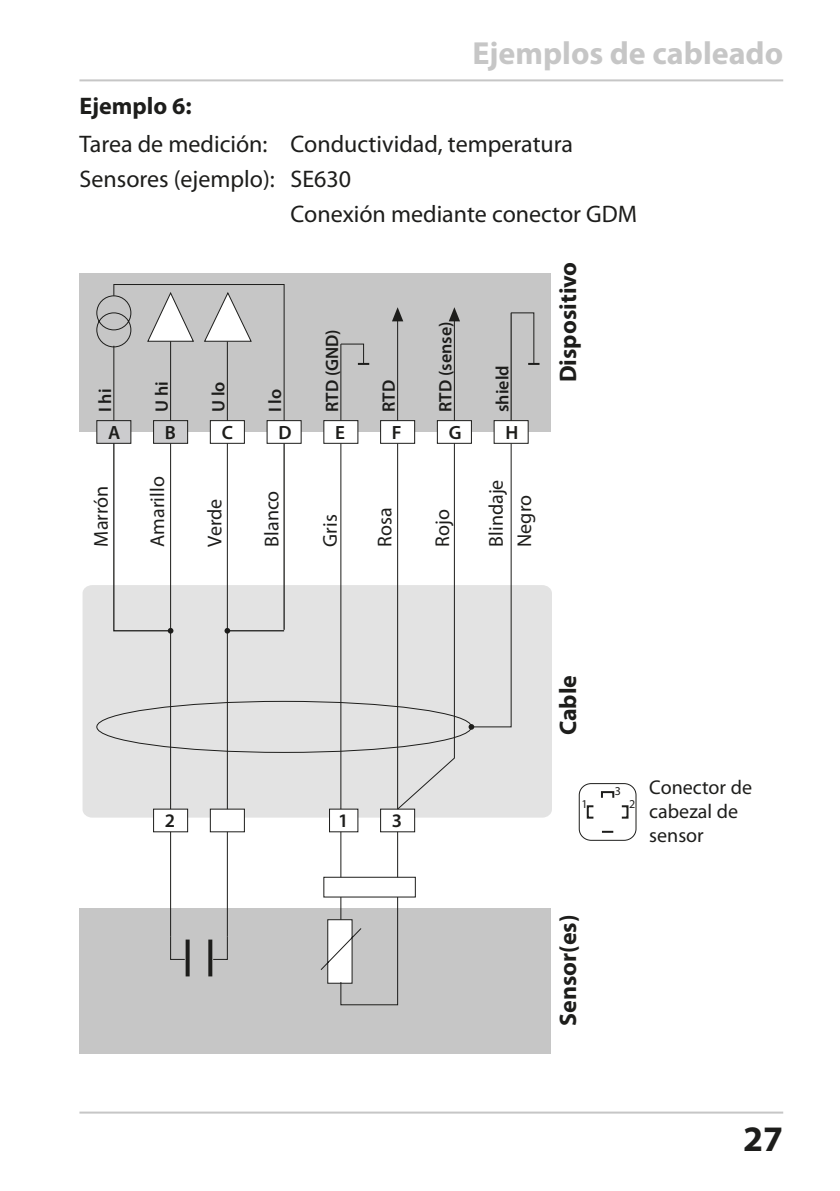
<style>
.page{position:relative;width:840px;height:1191px;background:#fff}
.page>*{position:absolute;margin:0;border:0;box-sizing:border-box;transform-origin:0 0}
.t1{font:700 36px "Dqvhrr Myriad Pro";color:#1d1d1b}
.Kolumne_grau{font:700 32px "Dqvhrr Myriad Pro";color:#c6c6c6}
.t2{font:24px "Lbfctw Myriad Pro";color:#1d1d1b}
.Normal_fett{font:700 24px "Dqvhrr Myriad Pro";color:#1d1d1b}
.Minitext{font:20px/24px "Lbfctw Myriad Pro";color:#1d1d1b}
.t3{font:600 19.2px "Rrbchs Myriad Pro";color:#1d1d1b}
.t4{font:600 18px "Rrbchs Myriad Pro";color:#1d1d1b}
.t5{font:12px "Lbfctw Myriad Pro";color:#1d1d1b}
</style>
<div class="page">
<hr style="left:79px;top:1111px;width:703px;height:2px;background:#c6c6c6">
<hr style="left:79px;top:79px;width:703px;height:2px;background:#c6c6c6">
<div style="left:82px;top:585px;width:469px;height:232px;background:#e3e3e3"></div>
<div style="left:80px;top:908px;width:470px;height:145px;background:#c6c6c6"></div>
<hr style="left:170px;top:443px;width:1px;height:493px;background:#1d1d1b">
<svg style="left:96px;top:442px;width:416px;height:311px"></svg>
<svg style="left:468px;top:724px;width:6px;height:5px"></svg>
<div style="left:80px;top:273px;width:470px;height:159px;background:#c6c6c6"></div>
<div style="left:153px;top:420px;width:35px;height:24px;background:#ccccce;border:1px solid #1d1d1b"></div>
<div style="left:210px;top:420px;width:35px;height:24px;background:#fff;border:1px solid #1d1d1b"></div>
<div style="left:266px;top:420px;width:35px;height:24px;background:#fff;border:1px solid #1d1d1b"></div>
<div style="left:323px;top:420px;width:35px;height:24px;background:#fff;border:1px solid #1d1d1b"></div>
<div style="left:380px;top:420px;width:35px;height:24px;background:#fff;border:1px solid #1d1d1b"></div>
<div style="left:436px;top:420px;width:35px;height:24px;background:#fff;border:1px solid #1d1d1b"></div>
<div style="left:493px;top:420px;width:35px;height:24px;background:#fff;border:1px solid #1d1d1b"></div>
<div style="left:96px;top:420px;width:35px;height:24px;background:#ccccce;border:1px solid #1d1d1b"></div>
<hr style="left:453px;top:318px;width:1px;height:102px;background:#1d1d1b">
<hr style="left:397px;top:318px;width:1px;height:102px;background:#1d1d1b">
<svg style="left:392px;top:307px;width:11px;height:14px"></svg>
<svg style="left:449px;top:307px;width:11px;height:14px"></svg>
<hr style="left:340px;top:344px;width:1px;height:76px;background:#1d1d1b">
<svg style="left:340px;top:343px;width:29px;height:22px"></svg>
<hr style="left:510px;top:313px;width:1px;height:107px;background:#1d1d1b">
<svg style="left:510px;top:312px;width:29px;height:53px"></svg>
<svg style="left:96px;top:284px;width:189px;height:137px"></svg>
<div style="left:153px;top:808px;width:35px;height:24px;background:#fff;border:1px solid #1d1d1b"></div>
<svg style="left:319px;top:442px;width:136px;height:563px"></svg>
<hr style="left:227px;top:443px;width:1px;height:493px;background:#1d1d1b">
<div style="left:210px;top:808px;width:35px;height:24px;background:#fff;border:1px solid #1d1d1b"></div>
<svg style="left:112px;top:442px;width:61px;height:191px"></svg>
<hr style="left:227px;top:630px;width:57px;height:1px;background:#1d1d1b">
<svg style="left:224px;top:628px;width:6px;height:5px"></svg>
<svg style="left:185px;top:960px;width:4px;height:16px"></svg>
<svg style="left:208px;top:960px;width:4px;height:16px"></svg>
<svg style="left:170px;top:935px;width:58px;height:25px"></svg>
<div style="left:578px;top:783px;width:58px;height:57px;border:1px solid #1d1d1b;border-radius:12px"></div>
<div style="left:600px;top:791px;width:14px;height:7px;border:2px solid #1d1d1b"></div>
<div style="left:620px;top:805px;width:8px;height:13px;border:2px solid #1d1d1b"></div>
<div style="left:586px;top:805px;width:8px;height:13px;border:2px solid #1d1d1b"></div>
<svg style="left:602px;top:831px;width:11px;height:2px"></svg>
<p class="Kolumne_grau" style="left:472px;top:32px;width:312px">Ejemplos de cableado</p>
<p class="Normal_fett" style="left:79px;top:91px;width:114px">Ejemplo 6:</p>
<p class="t2" style="left:79px;top:129px;width:189px">Tarea de medición:</p>
<p class="t2" style="left:290px;top:129px;width:284px">Conductividad, temperatura</p>
<p class="t2" style="left:79px;top:164px;width:197px">Sensores (ejemplo):</p>
<p class="t2" style="left:290px;top:164px;width:62px">SE630</p>
<p class="t2" style="left:290px;top:199px;width:348px">Conexión mediante conector GDM</p>
<p class="t4" style="left:320px;top:412px;width:84px;rotate:-90deg">RTD (GND)</p>
<p class="t4" style="left:434px;top:412px;width:92px;rotate:-90deg">RTD (sense)</p>
<p class="t4" style="left:93px;top:412px;width:25px;rotate:-90deg">I hi</p>
<p class="t4" style="left:150px;top:412px;width:32px;rotate:-90deg">U hi</p>
<p class="t4" style="left:207px;top:412px;width:32px;rotate:-90deg">U lo</p>
<p class="t4" style="left:263px;top:412px;width:25px;rotate:-90deg">I lo</p>
<p class="t4" style="left:377px;top:412px;width:34px;rotate:-90deg">RTD</p>
<p class="t4" style="left:490px;top:412px;width:48px;rotate:-90deg">shield</p>
<p class="t3" style="left:108px;top:420px;width:14px">A</p>
<p class="t3" style="left:165px;top:420px;width:13px">B</p>
<p class="t3" style="left:221px;top:420px;width:13px">C</p>
<p class="t3" style="left:278px;top:420px;width:15px">D</p>
<p class="t3" style="left:335px;top:420px;width:11px">E</p>
<p class="t3" style="left:392px;top:420px;width:11px">F</p>
<p class="t3" style="left:448px;top:420px;width:14px">G</p>
<p class="t3" style="left:505px;top:420px;width:14px">H</p>
<p class="Minitext" style="left:89px;top:546px;width:62px;rotate:-90deg">Marrón</p>
<p class="Minitext" style="left:145px;top:546px;width:72px;rotate:-90deg">Amarillo</p>
<p class="Minitext" style="left:202px;top:546px;width:50px;rotate:-90deg">Verde</p>
<p class="Minitext" style="left:259px;top:546px;width:58px;rotate:-90deg">Blanco</p>
<p class="Minitext" style="left:372px;top:546px;width:41px;rotate:-90deg">Rosa</p>
<p class="Minitext" style="left:317px;top:546px;width:34px;rotate:-90deg">Gris</p>
<p class="Minitext" style="left:430px;top:546px;width:39px;rotate:-90deg">Rojo</p>
<p class="Minitext" style="left:483px;top:546px;width:69px;rotate:-90deg">Blindaje</p>
<p class="Minitext" style="left:512px;top:546px;width:53px;rotate:-90deg">Negro</p>
<p class="Normal_fett" style="left:552px;top:382px;width:122px;rotate:-90deg">Dispositivo</p>
<p class="t3" style="left:165px;top:808px;width:12px">2</p>
<p class="t3" style="left:338px;top:808px;width:12px">1</p>
<p class="t3" style="left:392px;top:808px;width:12px">3</p>
<p class="Normal_fett" style="left:552px;top:735px;width:62px;rotate:-90deg">Cable</p>
<p class="t5" style="left:614px;top:783px;width:8px">3</p>
<p class="t5" style="left:581px;top:796px;width:8px">1</p>
<p class="t5" style="left:628px;top:796px;width:8px">2</p>
<p class="Minitext" style="left:649px;top:775px;width:104px">Conector de cabezal de sensor</p>
<p class="Normal_fett" style="left:552px;top:1026px;width:113px;rotate:-90deg">Sensor(es)</p>
<h1 class="t1" style="left:742px;top:1115px;width:41px">27</h1>
</div>
